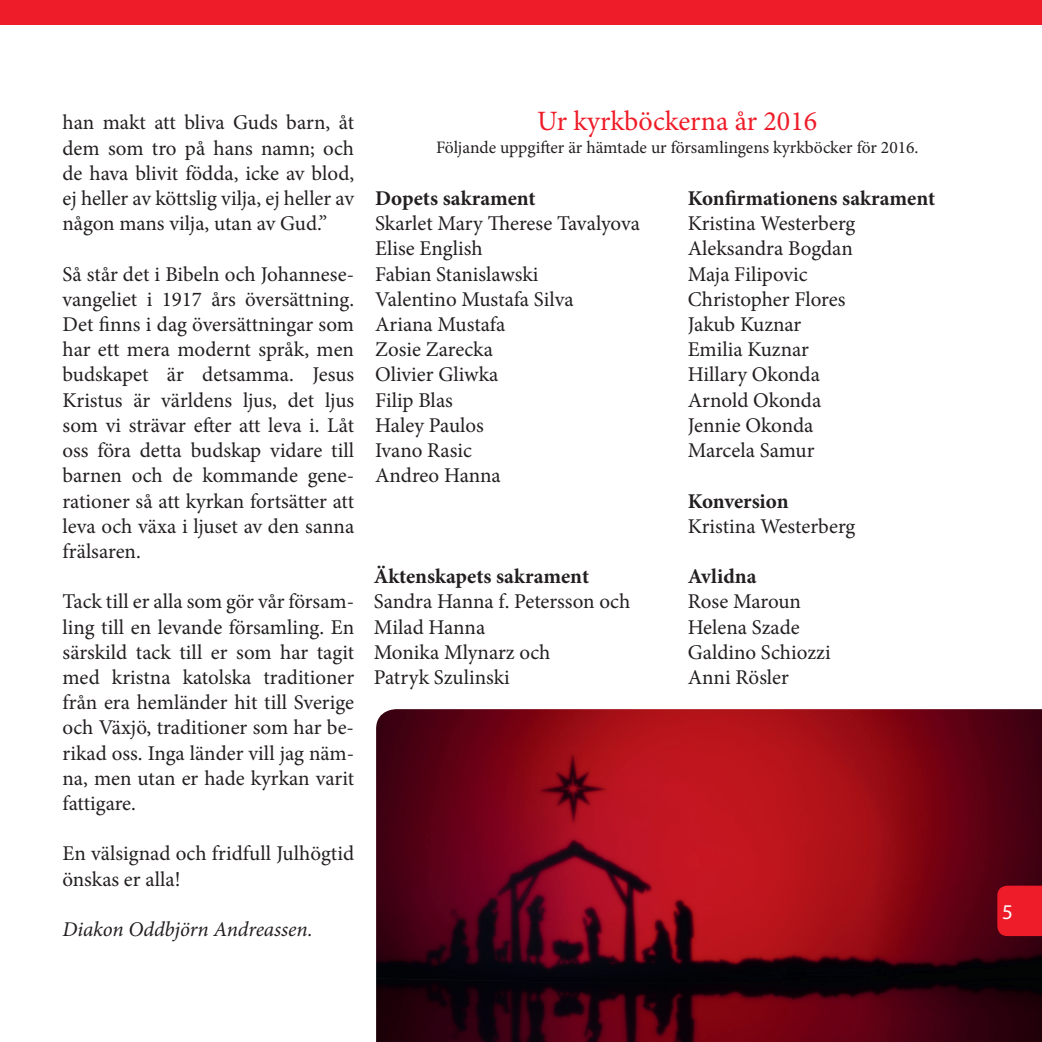
<style>
.page{position:relative;width:1042px;height:1042px;background:#fff}
.page>*{position:absolute;margin:0;border:0;box-sizing:border-box;transform-origin:0 0}
.t1{font:28px "Minion Pro";color:#ee1c28}
.t2{font:21px/25.2px "Minion Pro";color:#231f20}
.t3{font:700 21px "Minion Pro";color:#231f20}
.t4{font:italic 21px "Minion Pro";letter-spacing:-.005em;color:#231f20}
.t5{font:21px "Myriad Pro";color:#fff}
.t6{font:17.5px "Minion Pro";letter-spacing:-.005em;color:#231f20}
</style>
<div class="page">
<div style="left:0;top:0;width:1042px;height:25px;background:#ee1c28"></div>
<img style="left:376px;top:709px;width:666px;height:333px">
<div style="left:997px;top:885px;width:45px;height:51px;background:#ee1c28"></div>
<p class="t2" style="left:63px;top:110px;width:293px;text-align:justify">han makt att bliva Guds barn, åt dem som tro på hans namn; och de hava blivit födda, icke av blod, ej heller av köttslig vilja, ej heller av någon mans vilja, utan av Gud.”</p>
<p class="t2" style="left:63px;top:261px;width:293px;text-align:justify">Så står det i Bibeln och Johannese&shy;vangeliet i 1917 års översättning.<br>Det finns i dag översättningar som har ett mera modernt språk, men budskapet är detsamma. Jesus Kristus är världens ljus, det ljus som vi strävar efter att leva i. Låt oss föra detta budskap vidare till barnen och de kommande gene&shy;rationer så att kyrkan fortsätter att leva och växa i ljuset av den sanna frälsaren.</p>
<p class="t2" style="left:63px;top:589px;width:293px;text-align:justify">Tack till er alla som gör vår försam&shy;ling till en levande församling. En särskild tack till er som har tagit med kristna katolska traditioner från era hemländer hit till Sverige och Växjö, traditioner som har be&shy;rikad oss. Inga länder vill jag näm&shy;na, men utan er hade kyrkan varit fattigare.</p>
<p class="t2" style="left:63px;top:841px;width:293px">En välsignad och fridfull Julhögtid önskas er alla!</p>
<p class="t4" style="left:63px;top:915px;width:252px">Diakon Oddbjörn Andreassen.</p>
<h1 class="t1" style="left:537px;top:102px;width:281px">Ur kyrkböckerna år 2016</h1>
<p class="t6" style="left:436px;top:136px;width:484px">Följande uppgifter är hämtade ur församlingens kyrkböcker för 2016.</p>
<p class="t3" style="left:688px;top:183px;width:249px">Konfirmationens sakrament</p>
<p class="t2" style="left:688px;top:211px;width:169px">Kristina Westerberg<br>Aleksandra Bogdan<br>Maja Filipovic<br>Christopher Flores<br>Jakub Kuznar<br>Emilia Kuznar<br>Hillary Okonda<br>Arnold Okonda<br>Jennie Okonda<br>Marcela Samur</p>
<p class="t3" style="left:375px;top:183px;width:162px">Dopets sakrament</p>
<p class="t2" style="left:375px;top:211px;width:266px">Skarlet Mary Therese Tavalyova<br>Elise English<br>Fabian Stanislawski<br>Valentino Mustafa Silva<br>Ariana Mustafa<br>Zosie Zarecka<br>Olivier Gliwka<br>Filip Blas<br>Haley Paulos<br>Ivano Rasic<br>Andreo Hanna</p>
<p class="t3" style="left:374px;top:561px;width:217px">Äktenskapets sakrament</p>
<p class="t2" style="left:374px;top:589px;width:258px">Sandra Hanna f. Petersson och<br>Milad Hanna<br>Monika Mlynarz och<br>Patryk Szulinski</p>
<p class="t3" style="left:688px;top:486px;width:102px">Konversion</p>
<p class="t2" style="left:688px;top:513px;width:169px">Kristina Westerberg</p>
<p class="t3" style="left:688px;top:561px;width:70px">Avlidna</p>
<p class="t2" style="left:688px;top:589px;width:144px">Rose Maroun<br>Helena Szade<br>Galdino Schiozzi<br>Anni Rösler</p>
<p class="t5" style="left:1002px;top:899px;width:12px">5</p>
</div>
